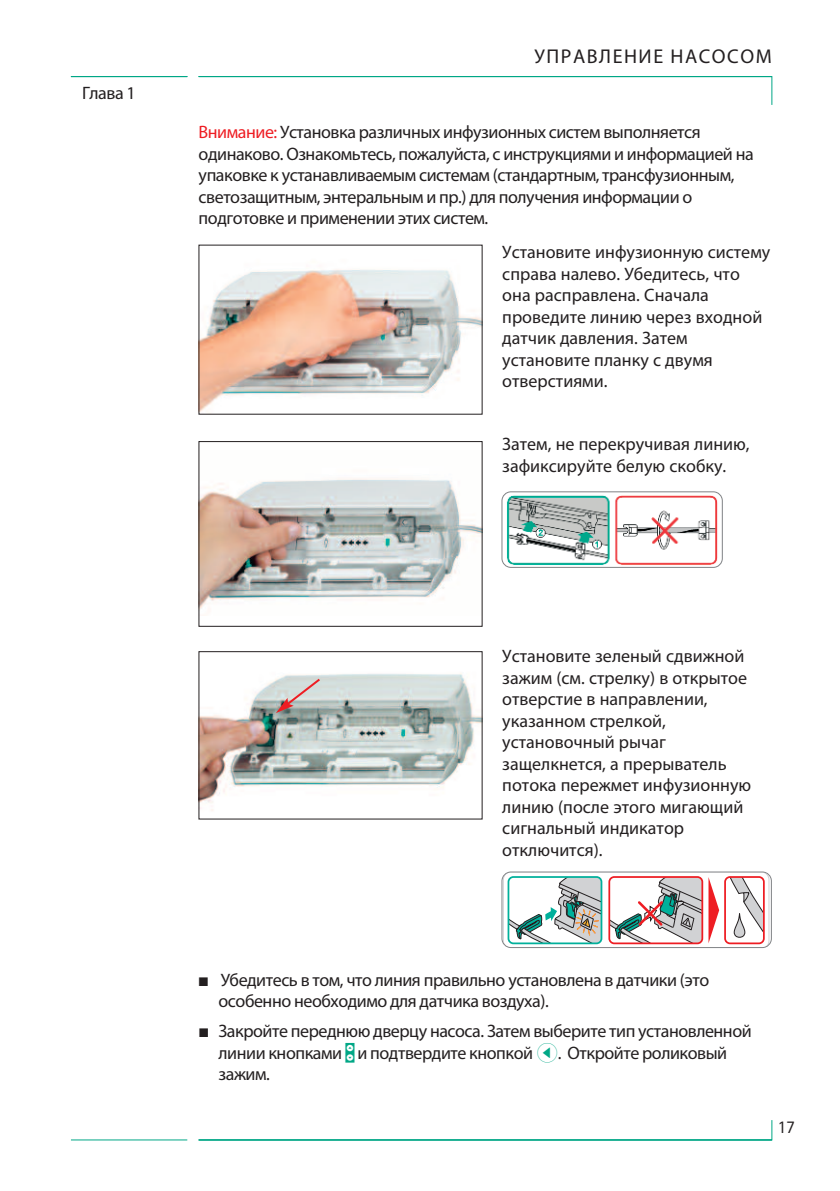
<style>
.page{position:relative;width:840px;height:1191px;background:#fff}
.page>*{position:absolute;margin:0;border:0;box-sizing:border-box;transform-origin:0 0}
.t1{font:20px "Myriad Pro";letter-spacing:.075em;color:#231f20}
.t2{font:18px/21.4px "Myriad Pro";letter-spacing:-.025em;color:#231f20}
.t3{font:18px/21.4px "Myriad Pro";color:#231f20}
.t4{font:18px "Rotis Sans Serif";color:#231f20}
.s1{color:#ee1d23}
.s2{font-family:"Space Font"}
.s3{font-family:"Space Font";color:#00a786}
</style>
<div class="page">
<svg style="left:198px;top:76px;width:574px;height:29px"></svg>
<svg style="left:198px;top:1120px;width:574px;height:21px"></svg>
<hr style="left:71px;top:1139px;width:116px;height:1px;background:#00a786">
<hr style="left:71px;top:76px;width:116px;height:1px;background:#00a786">
<img style="left:200px;top:478px;width:280px;height:131px">
<div style="left:198px;top:441px;width:284px;height:185px;border:1px solid #231f20"></div>
<img style="left:200px;top:673px;width:280px;height:138px">
<div style="left:198px;top:651px;width:284px;height:168px;border:1px solid #231f20"></div>
<svg style="left:276px;top:676px;width:46px;height:37px;background:#c6bcba"></svg>
<img style="left:507px;top:495px;width:210px;height:70px">
<div style="left:501px;top:491px;width:221px;height:77px;border:2px solid #808285;border-radius:10px"></div>
<svg style="left:504px;top:874px;width:264px;height:73px"></svg>
<div style="left:723px;top:876px;width:41px;height:68px;border:2px solid #ee1d23;border-radius:5px"></div>
<div style="left:501px;top:871px;width:270px;height:77px;border:2px solid #808285;border-radius:10px"></div>
<img style="left:200px;top:269px;width:280px;height:143px">
<hr style="left:198px;top:1139px;width:573px;height:1px;background:#00a786">
<hr style="left:198px;top:76px;width:573px;height:1px;background:#00a786">
<p class="t2" style="left:82px;top:83px;width:55px">Глава 1</p>
<p class="t1" style="left:534px;top:49px;width:239px">УПРАВлЕНИЕ НАСОСОМ</p>
<p class="t2" style="left:198px;top:123px;width:556px"><span class="s1">Внимание:</span> Установка различных инфузионных систем выполняется одинаково. Ознакомьтесь, пожалуйста, с инструкциями и информацией на упаковке к устанавливаемым системам (стандартным, трансфузионным, светозащитным, энтеральным и пр.) для получения информации о подготовке и применении этих систем.</p>
<p class="t3" style="left:502px;top:243px;width:269px">Установите инфузионную систему справа налево. Убедитесь, что она расправлена. Сначала проведите линию через входной датчик давления. Затем установите планку с двумя отверстиями.</p>
<p class="t3" style="left:502px;top:435px;width:249px">Затем, не перекручивая линию, зафиксируйте белую скобку.</p>
<p class="t3" style="left:502px;top:647px;width:250px">Установите зеленый сдвижной зажим (см. стрелку) в открытое отверстие в направлении, указанном стрелкой, установочный рычаг защелкнется, а прерыватель потока пережмет инфузионную линию (после этого мигающий сигнальный индикатор отключится).</p>
<p class="t2" style="left:218px;top:970px;width:492px;text-indent:-20px"><span class="s2">•</span> Убедитесь в том, что линия правильно установлена в датчики (это особенно необходимо для датчика воздуха).</p>
<p class="t2" style="left:218px;top:1021px;width:534px;text-indent:-20px"><span class="s2">•</span> Закройте переднюю дверцу насоса. Затем выберите тип установленной линии кнопками <span class="s3">t</span>и подтвердите кнопкой <span class="s3">l</span>. Откройте роликовый зажим.</p>
<p class="t4" style="left:777px;top:1120px;width:19px">17</p>
</div>
